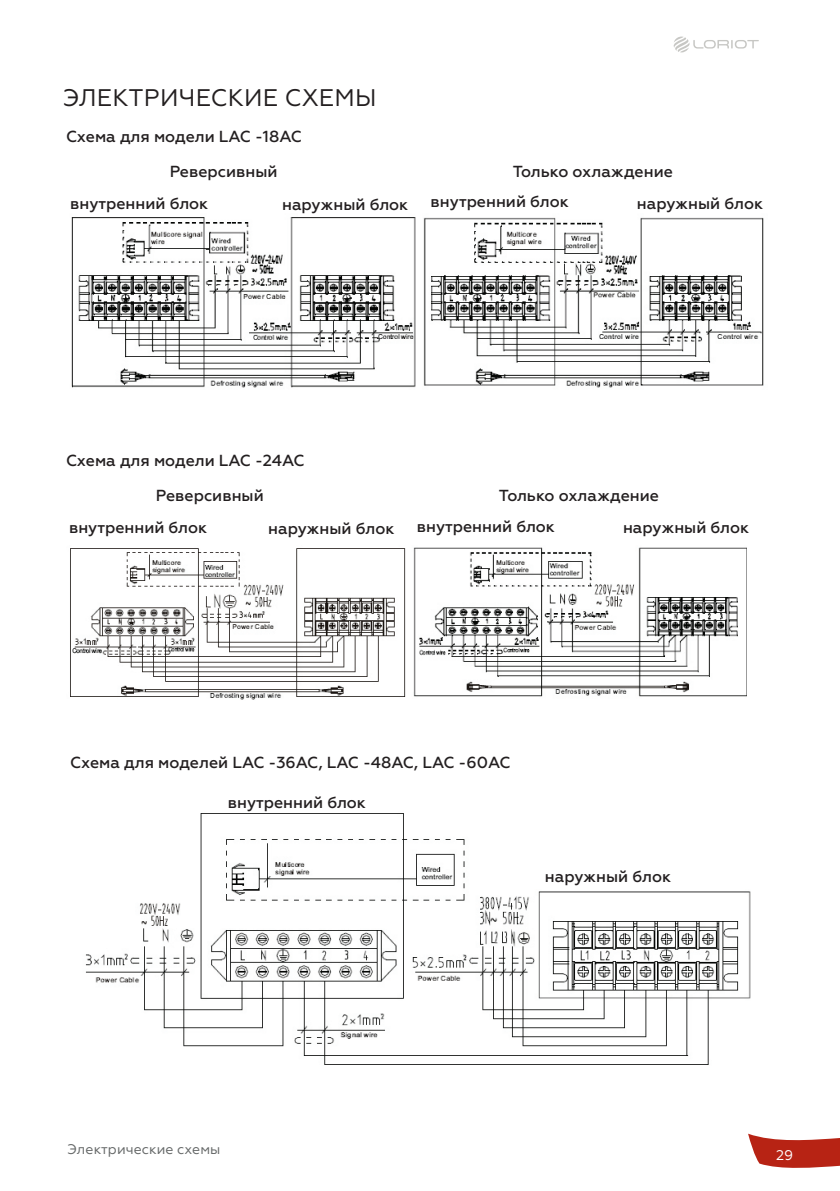
<style>
.page{position:relative;width:840px;height:1191px;background:#fff}
.page>*{position:absolute;margin:0;border:0;box-sizing:border-box;transform-origin:0 0}
.t1{font:24px "Geometria";letter-spacing:.01em;color:#231f20}
.t2{font:500 16px "Geometria";color:#231f20}
.t3{font:14px "Geometria";color:#666969}
.t4{font:14px "Geometria";color:#fff}
</style>
<div class="page">
<svg style="left:748px;top:1133px;width:91px;height:35px"></svg>
<svg style="left:673px;top:37px;width:85px;height:15px"></svg>
<img style="left:71px;top:217px;width:693px;height:171px">
<img style="left:70px;top:547px;width:676px;height:153px">
<img style="left:85px;top:813px;width:665px;height:252px">
<div style="left:569px;top:867px;width:107px;height:20px;background:#fff"></div>
<h1 class="t1" style="left:63px;top:83px;width:315px">ЭЛЕКТРИЧЕСКИЕ СХЕМЫ</h1>
<p class="t2" style="left:66px;top:127px;width:237px">Схема для модели LAC -18AC</p>
<p class="t2" style="left:169px;top:162px;width:109px">Реверсивный</p>
<p class="t2" style="left:512px;top:162px;width:161px">Только охлаждение</p>
<p class="t2" style="left:70px;top:194px;width:140px">внутренний блок</p>
<p class="t2" style="left:282px;top:195px;width:128px">наружный блок</p>
<p class="t2" style="left:430px;top:192px;width:140px">внутренний блок</p>
<p class="t2" style="left:636px;top:194px;width:128px">наружный блок</p>
<p class="t2" style="left:66px;top:451px;width:240px">Схема для модели LAC -24AC</p>
<p class="t2" style="left:156px;top:486px;width:109px">Реверсивный</p>
<p class="t2" style="left:498px;top:486px;width:161px">Только охлаждение</p>
<p class="t2" style="left:69px;top:518px;width:140px">внутренний блок</p>
<p class="t2" style="left:268px;top:519px;width:128px">наружный блок</p>
<p class="t2" style="left:416px;top:517px;width:140px">внутренний блок</p>
<p class="t2" style="left:622px;top:518px;width:128px">наружный блок</p>
<p class="t2" style="left:70px;top:753px;width:441px">Схема для моделей LAC -36AC, LAC -48AC, LAC -60AC</p>
<p class="t2" style="left:228px;top:793px;width:140px">внутренний блок</p>
<p class="t2" style="left:544px;top:867px;width:128px">наружный блок</p>
<p class="t3" style="left:68px;top:1141px;width:154px">Электрические схемы</p>
<p class="t4" style="left:775px;top:1146px;width:18px">29</p>
</div>
